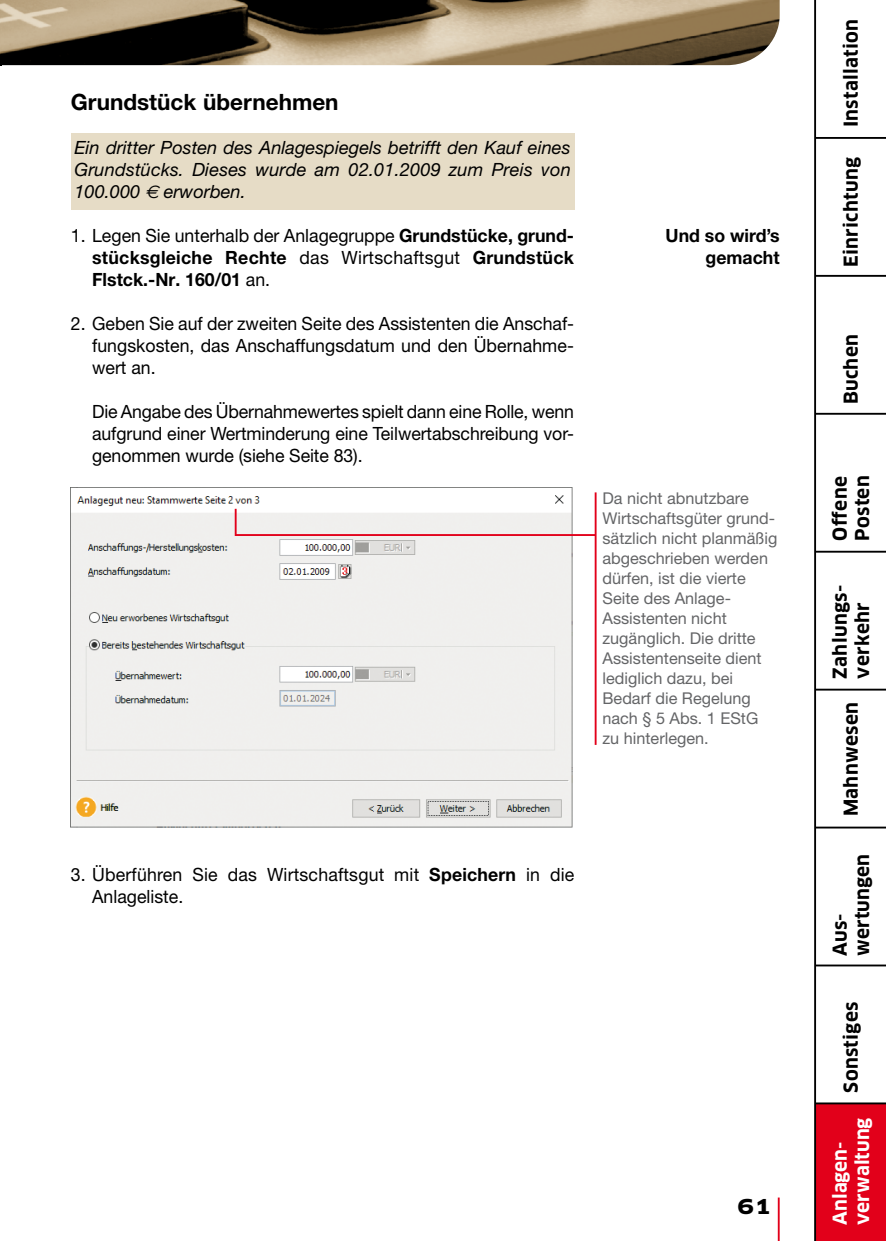
<style>
.page{position:relative;width:886px;height:1241px;background:#fff}
.page>*{position:absolute;margin:0;border:0;box-sizing:border-box;transform-origin:0 0}
.t1{font:700 22.5px "Helvetica Neue LT Std";color:#000}
.t2{font:700 20px "Clan Pro Extd";color:#000}
.t3{font:700 18.75px/22.5px "Clan Pro";letter-spacing:.015em;color:#000}
.t4{font:700 18.75px/22.5px "Clan Pro";color:#fff}
.t5{font:18.25px/22px "Helvetica Neue LT Std";color:#000;text-align:justify}
.t6{font:700 18.25px/22px "Helvetica Neue LT Std";letter-spacing:.015em;color:#000;text-align:justify}
.t7{font:italic 18.25px/22px "Helvetica Neue LT Std";letter-spacing:.005em;color:#000;text-align:justify}
.t8{font:16.25px/20px "Helvetica Neue LT Std";color:#646567}
.s1{font-family:"Euro Sans Std"}
.s2{font-weight:400}
.s3{font-weight:700}
</style>
<div class="page">
<img style="left:0;top:0;width:780px;height:65px">
<div style="left:815px;top:1103px;width:71px;height:137px;background:#e2001a"></div>
<hr style="left:778px;top:1197px;width:2px;height:43px;background:#e2001a">
<hr style="left:815px;top:137px;width:71px;height:2px;background:#000">
<hr style="left:815px;top:275px;width:71px;height:2px;background:#000">
<hr style="left:815px;top:413px;width:71px;height:1px;background:#000">
<hr style="left:815px;top:550px;width:71px;height:2px;background:#000">
<hr style="left:815px;top:688px;width:71px;height:2px;background:#000">
<hr style="left:815px;top:826px;width:71px;height:2px;background:#000">
<hr style="left:815px;top:964px;width:71px;height:2px;background:#000">
<hr style="left:815px;top:1102px;width:71px;height:2px;background:#000">
<hr style="left:814px;top:0;width:2px;height:1240px;background:#000">
<div style="left:71px;top:133px;width:503px;height:76px;background:#e6dcc6"></div>
<img style="left:71px;top:488px;width:502px;height:340px">
<hr style="left:595px;top:492px;width:1px;height:252px;background:#e2001a">
<hr style="left:236px;top:534px;width:359px;height:2px;background:#e2001a">
<hr style="left:235px;top:508px;width:2px;height:28px;background:#e2001a">
<p class="t1" style="left:71px;top:88px;width:269px">Grundstück übernehmen</p>
<p class="t7" style="left:74px;top:136px;width:498px">Ein dritter Posten des Anlagespiegels betrifft den Kauf eines Grundstücks. Dieses wurde am 02.01.2009 zum Preis von 100.000 <span class="s1">€</span> erworben.</p>
<p class="t6" style="left:92px;top:224px;width:483px;text-indent:-21px"><span class="s2">1. Legen Sie unterhalb der Anlagegruppe</span> Grundstücke, grund&shy;stücksgleiche Rechte <span class="s2">das Wirtschaftsgut</span> Grundstück Flstck.-Nr. 160/01 <span class="s2">an.</span></p>
<p class="t5" style="left:92px;top:312px;width:483px;text-indent:-21px">2. Geben Sie auf der zweiten Seite des Assistenten die Anschaf&shy;fungskosten, das Anschaffungsdatum und den Übernahme&shy;wert an.</p>
<p class="t5" style="left:92px;top:400px;width:483px">Die Angabe des Übernahmewertes spielt dann eine Rolle, wenn aufgrund einer Wertminderung eine Teilwertabschreibung vor&shy;genommen wurde (siehe Seite 83).</p>
<p class="t6" style="left:665px;top:224px;width:116px;text-align:right">Und so wird’s gemacht</p>
<p class="t8" style="left:602px;top:487px;width:176px">Da nicht abnutzbare<br>Wirtschaftsgüter grund&shy;sätzlich nicht planmäßig abgeschrieben werden dürfen, ist die vierte<br>Seite des Anlage-<br>Assistenten nicht zugänglich. Die dritte<br>Assistentenseite dient lediglich dazu, bei<br>Bedarf die Regelung nach § 5 Abs. 1 EStG zu hinterlegen.</p>
<p class="t5" style="left:92px;top:862px;width:484px;text-indent:-21px">3. Überführen Sie das Wirtschaftsgut mit <span class="s3">Speichern</span> in die<br>Anlageliste.</p>
<p class="t2" style="left:737px;top:1194px;width:36px">61</p>
<p class="t3" style="left:840px;top:127px;width:110px;rotate:-90deg">Installation</p>
<p class="t3" style="left:840px;top:267px;width:111px;rotate:-90deg">Einrichtung</p>
<p class="t3" style="left:840px;top:404px;width:71px;rotate:-90deg">Buchen</p>
<p class="t3" style="left:829px;top:540px;width:67px;rotate:-90deg">Offene<br>Posten</p>
<p class="t3" style="left:829px;top:678px;width:95px;rotate:-90deg">Zahlungs&shy;verkehr</p>
<p class="t3" style="left:840px;top:816px;width:115px;rotate:-90deg">Mahnwesen</p>
<p class="t3" style="left:829px;top:955px;width:103px;rotate:-90deg">Aus&shy;wertungen</p>
<p class="t3" style="left:840px;top:1092px;width:92px;rotate:-90deg">Sonstiges</p>
<p class="t4" style="left:829px;top:1224px;width:109px;rotate:-90deg">Anlagen&shy;verwaltung</p>
</div>
